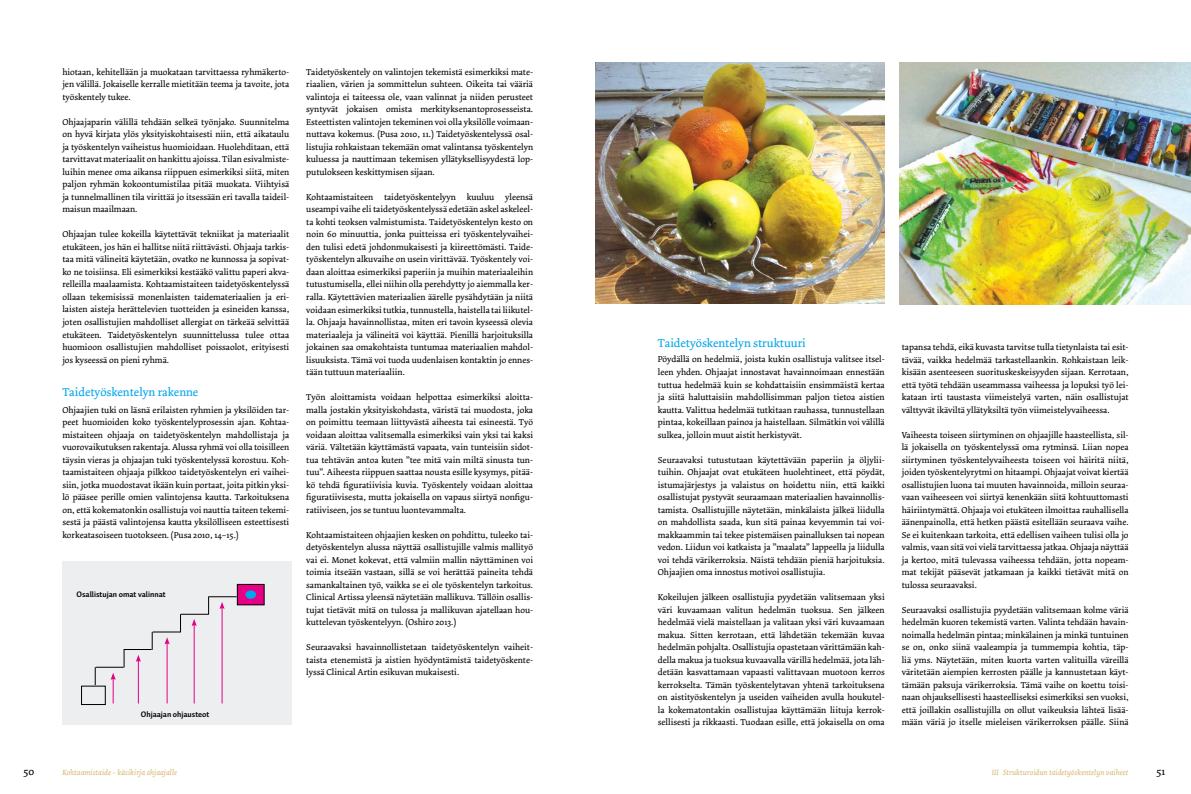
<style>
.page{position:relative;width:1191px;height:794px;background:#fff}
.page>*{position:absolute;margin:0;border:0;box-sizing:border-box;transform-origin:0 0}
.t1{font:12px "Dolly";color:#00a6eb}
.t2{font:11px "Dolly";color:#000}
.t3{font:9px/12.5px "Dolly";color:#000;text-align:justify}
.t4{font:italic 8px "Dolly";color:#d6b96f}
.t5{font:700 8px "Auto 2";color:#000}
</style>
<div class="page">
<img style="left:595px;top:62px;width:289px;height:241px">
<img style="left:899px;top:62px;width:292px;height:242px">
<div style="left:62px;top:561px;width:230px;height:164px;background:#edeeef"></div>
<div style="left:81px;top:686px;width:25px;height:19px;border:1px solid #000"></div>
<div style="left:237px;top:584px;width:27px;height:21px;background:#e50084"></div>
<div style="left:237px;top:584px;width:27px;height:21px;border:1px solid #000"></div>
<svg style="left:95px;top:596px;width:142px;height:107px"></svg>
<div style="left:245px;top:590px;width:11px;height:9px;background:#00a6eb;border-radius:50%"></div>
<p class="t3" style="left:62px;top:66px;width:228px">hiotaan, kehitellään ja muokataan tarvittaessa ryhmäkerto&shy;jen välillä. Jokaiselle kerralle mietitään teema ja tavoite, jota työskentely tukee.</p>
<p class="t3" style="left:62px;top:116px;width:228px">Ohjaajaparin välillä tehdään selkeä työnjako. Suunnitelma on hyvä kirjata ylös yksityiskohtaisesti niin, että aikataulu ja työskentelyn vaiheistus huomioidaan. Huolehditaan, että tarvittavat materiaalit on hankittu ajoissa. Tilan esivalmiste&shy;luihin menee oma aikansa riippuen esimerkiksi siitä, miten paljon ryhmän kokoontumistilaa pitää muokata. Viihtyisä ja tunnelmallinen tila virittää jo itsessään eri tavalla taideil&shy;maisun maailmaan.</p>
<p class="t3" style="left:62px;top:228px;width:228px">Ohjaajan tulee kokeilla käytettävät tekniikat ja materiaalit etukäteen, jos hän ei hallitse niitä riittävästi. Ohjaaja tarkis&shy;taa mitä välineitä käytetään, ovatko ne kunnossa ja sopivat&shy;ko ne toisiinsa. Eli esimerkiksi kestääkö valittu paperi akva&shy;relleilla maalaamista. Kohtaamistaiteen taidetyöskentelyssä ollaan tekemisissä monenlaisten taidemateriaalien ja eri&shy;laisten aisteja herättelevien tuotteiden ja esineiden kanssa, joten osallistujien mahdolliset allergiat on tärkeää selvittää etukäteen. Taidetyöskentelyn suunnittelussa tulee ottaa huomioon osallistujien mahdolliset poissaolot, erityisesti jos kyseessä on pieni ryhmä.</p>
<h1 class="t1" style="left:62px;top:384px;width:137px">Taidetyöskentelyn rakenne</h1>
<p class="t3" style="left:62px;top:403px;width:228px">Ohjaajien tuki on läsnä erilaisten ryhmien ja yksilöiden tar&shy;peet huomioiden koko työskentelyprosessin ajan. Kohtaa&shy;mistaiteen ohjaaja on taidetyöskentelyn mahdollistaja ja vuorovaikutuksen rakentaja. Alussa ryhmä voi olla toisilleen täysin vieras ja ohjaajan tuki työskentelyssä korostuu. Koh&shy;taamistaiteen ohjaaja pilkkoo taidetyöskentelyn eri vaihei&shy;siin, jotka muodostavat ikään kuin portaat, joita pitkin yksi&shy;lö pääsee perille omien valintojensa kautta. Tarkoituksena on, että kokematonkin osallistuja voi nauttia taiteen tekemi&shy;sestä ja päästä valintojensa kautta yksilölliseen esteettisesti korkeatasoiseen tuotokseen. (Pusa 2010, 14–15.)</p>
<p class="t5" style="left:77px;top:589px;width:91px">Osallistujan omat valinnat</p>
<p class="t5" style="left:141px;top:709px;width:70px">Ohjaajan ohjausteot</p>
<p class="t3" style="left:306px;top:66px;width:228px">Taidetyöskentely on valintojen tekemistä esimerkiksi mate&shy;riaalien, värien ja sommittelun suhteen. Oikeita tai vääriä valintoja ei taiteessa ole, vaan valinnat ja niiden perusteet syntyvät jokaisen omista merkityksenantoprosesseista.<br>Esteettisten valintojen tekeminen voi olla yksilölle voimaan&shy;nuttava kokemus. (Pusa 2010, 11.) Taidetyöskentelyssä osal&shy;listujia rohkaistaan tekemään omat valintansa työskentelyn kuluessa ja nauttimaan tekemisen yllätyksellisyydestä lop&shy;putulokseen keskittymisen sijaan.</p>
<p class="t3" style="left:306px;top:191px;width:228px">Kohtaamistaiteen taidetyöskentelyyn kuuluu yleensä useampi vaihe eli taidetyöskentelyssä edetään askel askeleel&shy;ta kohti teoksen valmistumista. Taidetyöskentelyn kesto on noin 60 minuuttia, jonka puitteissa eri työskentelyvaihei&shy;den tulisi edetä johdonmukaisesti ja kiireettömästi. Taide&shy;työskentelyn alkuvaihe on usein virittävää. Työskentely voi&shy;daan aloittaa esimerkiksi paperiin ja muihin materiaaleihin tutustumisella, ellei niihin olla perehdytty jo aiemmalla ker&shy;ralla. Käytettävien materiaalien äärelle pysähdytään ja niitä voidaan esimerkiksi tutkia, tunnustella, haistella tai liikutel&shy;la. Ohjaaja havainnollistaa, miten eri tavoin kyseessä olevia materiaaleja ja välineitä voi käyttää. Pienillä harjoituksilla jokainen saa omakohtaista tuntumaa materiaalien mahdol&shy;lisuuksista. Tämä voi tuoda uudenlaisen kontaktin jo ennes&shy;tään tuttuun materiaaliin.</p>
<p class="t3" style="left:306px;top:391px;width:228px">Työn aloittamista voidaan helpottaa esimerkiksi aloitta&shy;malla jostakin yksityiskohdasta, väristä tai muodosta, joka on poimittu teemaan liittyvästä aiheesta tai esineestä. Työ voidaan aloittaa valitsemalla esimerkiksi vain yksi tai kaksi väriä. Vältetään käyttämästä vapaata, vain tunteisiin sidot&shy;tua tehtävän antoa kuten ”tee mitä vain miltä sinusta tun&shy;tuu”. Aiheesta riippuen saattaa nousta esille kysymys, pitää&shy;kö tehdä figuratiivisia kuvia. Työskentely voidaan aloittaa figuratiivisesta, mutta jokaisella on vapaus siirtyä nonfigu&shy;ratiiviseen, jos se tuntuu luontevammalta.</p>
<p class="t3" style="left:306px;top:528px;width:228px">Kohtaamistaiteen ohjaajien kesken on pohdittu, tuleeko tai&shy;detyöskentelyn alussa näyttää osallistujille valmis mallityö vai ei. Monet kokevat, että valmiin mallin näyttäminen voi toimia itseään vastaan, sillä se voi herättää paineita tehdä samankaltainen työ, vaikka se ei ole työskentelyn tarkoitus.<br>Clinical Artissa yleensä näytetään mallikuva. Tällöin osallis&shy;tujat tietävät mitä on tulossa ja mallikuvan ajatellaan hou&shy;kuttelevan työskentelyyn. (Oshiro 2013.)</p>
<p class="t3" style="left:306px;top:641px;width:228px">Seuraavaksi havainnollistetaan taidetyöskentelyn vaiheit&shy;taista etenemistä ja aistien hyödyntämistä taidetyöskente&shy;lyssä Clinical Artin esikuvan mukaisesti.</p>
<h1 class="t1" style="left:658px;top:336px;width:149px">Taidetyöskentelyn struktuuri</h1>
<p class="t3" style="left:658px;top:353px;width:228px">Pöydällä on hedelmiä, joista kukin osallistuja valitsee itsel&shy;leen yhden. Ohjaajat innostavat havainnoimaan ennestään tuttua hedelmää kuin se kohdattaisiin ensimmäistä kertaa ja siitä haluttaisiin mahdollisimman paljon tietoa aistien kautta. Valittua hedelmää tutkitaan rauhassa, tunnustellaan pintaa, kokeillaan painoa ja haistellaan. Silmätkin voi välillä sulkea, jolloin muut aistit herkistyvät.</p>
<p class="t3" style="left:658px;top:453px;width:228px">Seuraavaksi tutustutaan käytettävään paperiin ja öljylii&shy;tuihin. Ohjaajat ovat etukäteen huolehtineet, että pöydät, istumajärjestys ja valaistus on hoidettu niin, että kaikki osallistujat pystyvät seuraamaan materiaalien havainnollis&shy;tamista. Osallistujille näytetään, minkälaista jälkeä liidulla on mahdollista saada, kun sitä painaa kevyemmin tai voi&shy;makkaammin tai tekee pistemäisen painalluksen tai nopean vedon. Liidun voi katkaista ja ”maalata” lappeella ja liidulla voi tehdä värikerroksia. Näistä tehdään pieniä harjoituksia.<br>Ohjaajien oma innostus motivoi osallistujia.</p>
<p class="t3" style="left:658px;top:591px;width:228px">Kokeilujen jälkeen osallistujia pyydetään valitsemaan yksi väri kuvaamaan valitun hedelmän tuoksua. Sen jälkeen hedelmää vielä maistellaan ja valitaan yksi väri kuvaamaan makua. Sitten kerrotaan, että lähdetään tekemään kuvaa hedelmän pohjalta. Osallistujia opastetaan värittämään kah&shy;della makua ja tuoksua kuvaavalla värillä hedelmää, jota läh&shy;detään kasvattamaan vapaasti valittavaan muotoon kerros kerrokselta. Tämän työskentelytavan yhtenä tarkoituksena on aistityöskentelyn ja useiden vaiheiden avulla houkutel&shy;la kokematontakin osallistujaa käyttämään liituja kerrok&shy;sellisesti ja rikkaasti. Tuodaan esille, että jokaisella on oma</p>
<p class="t3" style="left:901px;top:341px;width:228px">tapansa tehdä, eikä kuvasta tarvitse tulla tietynlaista tai esit&shy;tävää, vaikka hedelmää tarkastellaankin. Rohkaistaan leik&shy;kisään asenteeseen suorituskeskeisyyden sijaan. Kerrotaan, että työtä tehdään useammassa vaiheessa ja lopuksi työ lei&shy;kataan irti taustasta viimeistelyä varten, näin osallistujat välttyvät ikäviltä yllätyksiltä työn viimeistelyvaiheessa.</p>
<p class="t3" style="left:901px;top:428px;width:228px">Vaiheesta toiseen siirtyminen on ohjaajille haasteellista, sil&shy;lä jokaisella on työskentelyssä oma rytminsä. Liian nopea siirtyminen työskentelyvaiheesta toiseen voi häiritä niitä, joiden työskentelyrytmi on hitaampi. Ohjaajat voivat kiertää osallistujien luona tai muuten havainnoida, milloin seuraa&shy;vaan vaiheeseen voi siirtyä kenenkään siitä kohtuuttomasti häiriintymättä. Ohjaaja voi etukäteen ilmoittaa rauhallisella äänenpainolla, että hetken päästä esitellään seuraava vaihe.<br>Se ei kuitenkaan tarkoita, että edellisen vaiheen tulisi olla jo valmis, vaan sitä voi vielä tarvittaessa jatkaa. Ohjaaja näyttää ja kertoo, mitä tulevassa vaiheessa tehdään, jotta nopeam&shy;mat tekijät pääsevät jatkamaan ja kaikki tietävät mitä on tulossa seuraavaksi.</p>
<p class="t3" style="left:901px;top:603px;width:228px">Seuraavaksi osallistujia pyydetään valitsemaan kolme väriä hedelmän kuoren tekemistä varten. Valinta tehdään havain&shy;noimalla hedelmän pintaa; minkälainen ja minkä tuntuinen se on, onko siinä vaaleampia ja tummempia kohtia, täp&shy;liä yms. Näytetään, miten kuorta varten valituilla väreillä väritetään aiempien kerrosten päälle ja kannustetaan käyt&shy;tämään paksuja värikerroksia. Tämä vaihe on koettu toisi&shy;naan ohjauksellisesti haasteelliseksi esimerkiksi sen vuoksi, että joillakin osallistujilla on ollut vaikeuksia lähteä lisää&shy;mään väriä jo itselle mieleisen värikerroksen päälle. Siinä</p>
<p class="t2" style="left:23px;top:765px;width:12px">50</p>
<p class="t4" style="left:62px;top:767px;width:116px">Kohtaamistaide – käsikirja ohjaajalle</p>
<p class="t4" style="left:991px;top:767px;width:138px">III Strukturoidun taidetyöskentelyn vaiheet</p>
<p class="t2" style="left:1156px;top:765px;width:10px">51</p>
</div>
